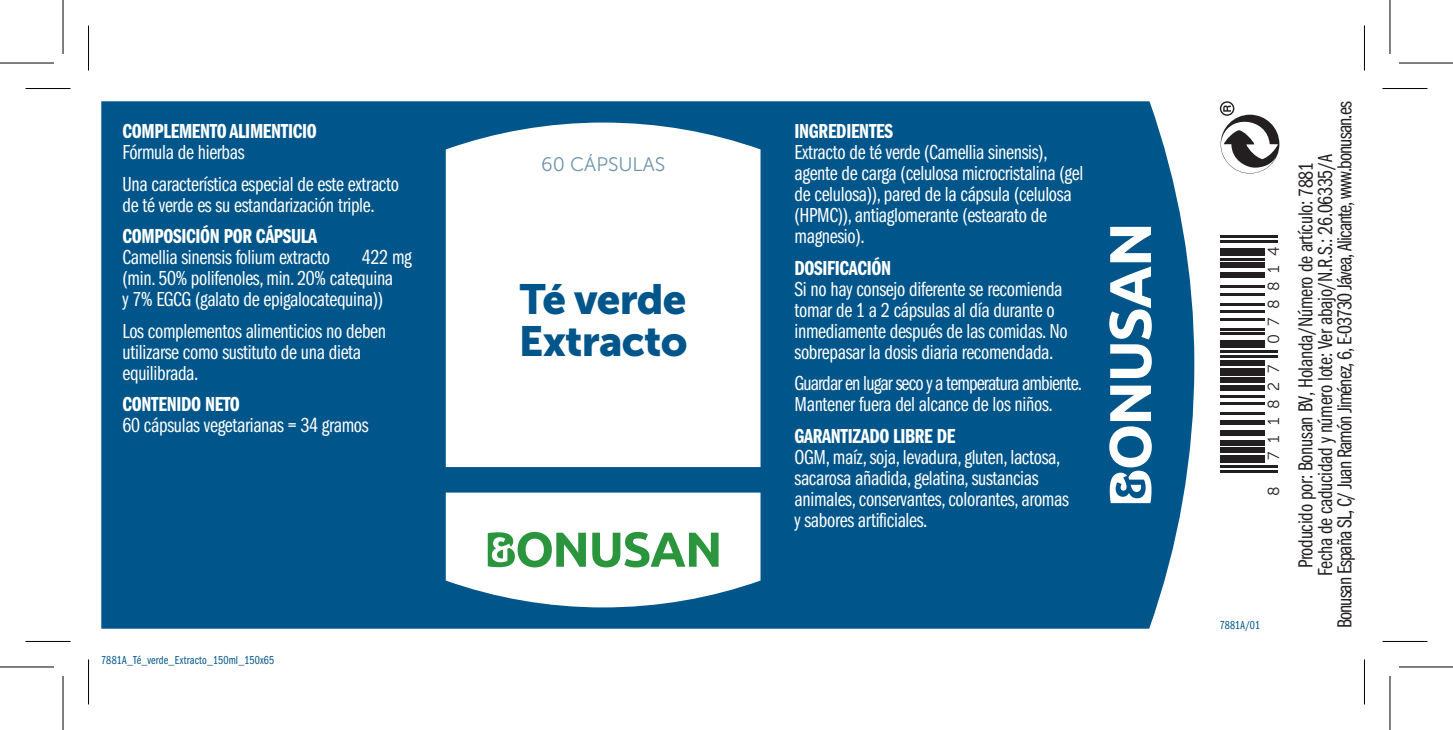
<style>
.page{position:relative;width:1453px;height:730px;background:#fff}
.page>*{position:absolute;margin:0;border:0;box-sizing:border-box;transform-origin:0 0}
.t1{font:42px/42px "Museo Sans 900";letter-spacing:-.02em;color:#00568a}
.t2{font:21px/21px "Franklin Gothic Book Cmpr";letter-spacing:-.015em;color:#fff}
.t3{font:21px/19.5px "Franklin Gothic Book Cmpr";letter-spacing:-.015em;color:#231f20;text-align:center}
.t4{font:21px "Franklin Gothic Demi Cmpr";letter-spacing:-.015em;color:#fff}
.t5{font:21px/21px "Franklin Gothic Book Cmpr";letter-spacing:-.04em;color:#fff}
.t6{font:19.5px "Museo Sans 300";color:#6e94ab}
.t7{font:15.9px "Museo Sans 300";letter-spacing:.555em;color:#231f20}
.t8{font:12px "Franklin Gothic Book Cmpr";letter-spacing:.01em;color:#00568a}
.s1{color:#fff}
</style>
<div class="page">
<div style="left:101px;top:101px;width:1093px;height:528px;background:#00568a"></div>
<svg style="left:446px;top:123px;width:314px;height:344px"></svg>
<svg style="left:446px;top:492px;width:314px;height:115px"></svg>
<svg style="left:1109px;top:227px;width:43px;height:151px"></svg>
<svg style="left:1109px;top:386px;width:43px;height:117px"></svg>
<svg style="left:1220px;top:101px;width:59px;height:72px"></svg>
<hr style="left:1220px;top:470px;width:57px;height:2px;background:#231f20">
<hr style="left:1220px;top:465px;width:57px;height:2px;background:#231f20">
<div style="left:1220px;top:455px;width:44px;height:8px;background:#231f20"></div>
<div style="left:1220px;top:447px;width:44px;height:6px;background:#231f20"></div>
<div style="left:1220px;top:440px;width:44px;height:5px;background:#231f20"></div>
<div style="left:1220px;top:430px;width:44px;height:5px;background:#231f20"></div>
<div style="left:1220px;top:420px;width:44px;height:5px;background:#231f20"></div>
<hr style="left:1220px;top:413px;width:44px;height:2px;background:#231f20">
<hr style="left:1220px;top:403px;width:44px;height:2px;background:#231f20">
<hr style="left:1220px;top:395px;width:44px;height:2px;background:#231f20">
<div style="left:1220px;top:385px;width:44px;height:5px;background:#231f20"></div>
<div style="left:1220px;top:378px;width:44px;height:5px;background:#231f20"></div>
<div style="left:1220px;top:368px;width:44px;height:7px;background:#231f20"></div>
<div style="left:1220px;top:360px;width:44px;height:5px;background:#231f20"></div>
<hr style="left:1220px;top:355px;width:57px;height:3px;background:#231f20">
<hr style="left:1220px;top:350px;width:57px;height:3px;background:#231f20">
<div style="left:1220px;top:340px;width:44px;height:8px;background:#231f20"></div>
<hr style="left:1220px;top:333px;width:44px;height:2px;background:#231f20">
<hr style="left:1220px;top:328px;width:44px;height:2px;background:#231f20">
<hr style="left:1220px;top:318px;width:44px;height:2px;background:#231f20">
<hr style="left:1220px;top:310px;width:44px;height:3px;background:#231f20">
<hr style="left:1220px;top:303px;width:44px;height:2px;background:#231f20">
<hr style="left:1220px;top:293px;width:44px;height:2px;background:#231f20">
<hr style="left:1220px;top:285px;width:44px;height:3px;background:#231f20">
<div style="left:1220px;top:273px;width:44px;height:5px;background:#231f20"></div>
<div style="left:1220px;top:263px;width:44px;height:5px;background:#231f20"></div>
<hr style="left:1220px;top:258px;width:44px;height:2px;background:#231f20">
<div style="left:1220px;top:248px;width:44px;height:7px;background:#231f20"></div>
<hr style="left:1220px;top:240px;width:57px;height:3px;background:#231f20">
<hr style="left:1220px;top:235px;width:57px;height:3px;background:#231f20">
<hr style="left:26px;top:88px;width:45px;height:1px;background:#000">
<hr style="left:1382px;top:88px;width:45px;height:1px;background:#000">
<hr style="left:26px;top:641px;width:45px;height:1px;background:#000">
<hr style="left:1382px;top:641px;width:45px;height:1px;background:#000">
<hr style="left:88px;top:26px;width:1px;height:45px;background:#000">
<hr style="left:88px;top:659px;width:1px;height:45px;background:#000">
<hr style="left:1364px;top:26px;width:1px;height:45px;background:#000">
<hr style="left:1364px;top:659px;width:1px;height:45px;background:#000">
<svg style="left:0;top:667px;width:54px;height:1px"></svg>
<svg style="left:1399px;top:667px;width:54px;height:1px"></svg>
<hr style="left:0;top:62px;width:54px;height:2px;background:#000">
<hr style="left:1399px;top:62px;width:54px;height:2px;background:#000">
<hr style="left:0;top:666px;width:54px;height:1px;background:#000">
<hr style="left:1399px;top:666px;width:54px;height:1px;background:#000">
<hr style="left:62px;top:0;width:2px;height:54px;background:#000">
<hr style="left:62px;top:676px;width:2px;height:54px;background:#000">
<hr style="left:1389px;top:0;width:1px;height:54px;background:#000">
<hr style="left:1389px;top:676px;width:1px;height:54px;background:#000">
<p class="t4" style="left:123px;top:120px;width:196px">COMPLEMENTO ALIMENTICIO</p>
<p class="t2" style="left:123px;top:137px;width:278px;line-height:31.5px">Fórmula de hierbas<br>Una característica especial de este extracto</p>
<p class="t2" style="left:123px;top:195px;width:254px">de té verde es su estandarización triple.</p>
<p class="t4" style="left:123px;top:225px;width:196px">COMPOSICIÓN POR CÁPSULA</p>
<p class="t2" style="left:123px;top:247px;width:209px">Camellia sinensis folium extracto</p>
<p class="t2" style="left:123px;top:247px;width:291px;text-indent:239px">422 mg (min. 50% polifenoles, min. 20% catequina<br>y 7% EGCG (galato de epigalocatequina))</p>
<p class="t2" style="left:123px;top:321px;width:265px">Los complementos alimenticios no deben utilizarse como sustituto de una dieta equilibrada.</p>
<p class="t4" style="left:123px;top:393px;width:119px">CONTENIDO NETO</p>
<p class="t2" style="left:123px;top:415px;width:248px">60 cápsulas vegetarianas = 34 gramos</p>
<p class="t8" style="left:101px;top:653px;width:174px">7881A_Té_verde_Extracto_150ml_150x65</p>
<p class="t6" style="left:541px;top:154px;width:126px">60 CÁPSULAS</p>
<h1 class="t1" style="left:519px;top:278px;width:170px">Té verde<br>Extracto</h1>
<p class="t4" style="left:794px;top:120px;width:100px">INGREDIENTES</p>
<p class="t2" style="left:794px;top:142px;width:290px">Extracto de té verde (Camellia sinensis), agente de carga (celulosa microcristalina (gel de celulosa)), pared de la cápsula (celulosa (HPMC)), antiaglomerante (estearato de magnesio).</p>
<p class="t4" style="left:794px;top:256px;width:98px">DOSIFICACIÓN</p>
<p class="t2" style="left:794px;top:279px;width:275px">Si no hay consejo diferente se recomienda tomar de 1 a 2 cápsulas al día durante o inmediamente después de las comidas. No sobrepasar la dosis diaria recomendada.</p>
<p class="t5" style="left:794px;top:373px;width:289px">Guardar en lugar seco y a temperatura ambiente.<br>Mantener fuera del alcance de los niños.</p>
<p class="t4" style="left:794px;top:424px;width:162px">GARANTIZADO LIBRE DE</p>
<p class="t2" style="left:794px;top:447px;width:276px">OGM, maíz, soja, levadura, gluten, lactosa, sacarosa añadida, gelatina, sustancias animales, conservantes, colorantes, aromas y sabores artificiales.</p>
<p class="t7" style="left:1265px;top:344px;width:99px;rotate:-90deg">078814</p>
<p class="t7" style="left:1265px;top:460px;width:97px;rotate:-90deg">711827</p>
<p class="t7" style="left:1265px;top:496px;width:11px;rotate:-90deg">8</p>
<p class="t8" style="left:1220px;top:618px;width:42px">7881A/01</p>
<p class="t3" style="left:1296px;top:628px;width:528px;rotate:-90deg">Producido por: Bonusan BV, Holanda/Número de artículo: <span class="s1">0000<br></span>Fecha de caducidad y número lote: Ver abajo/N.R.S.: 26.06335/A<br>Bonusan España SL, C/ Juan Ramón Jiménez, 6, E-03730 Jávea, Alicante, www.bonusan.es</p>
<p class="t3" style="left:1296px;top:197px;width:36px;rotate:-90deg">7881</p>
</div>
